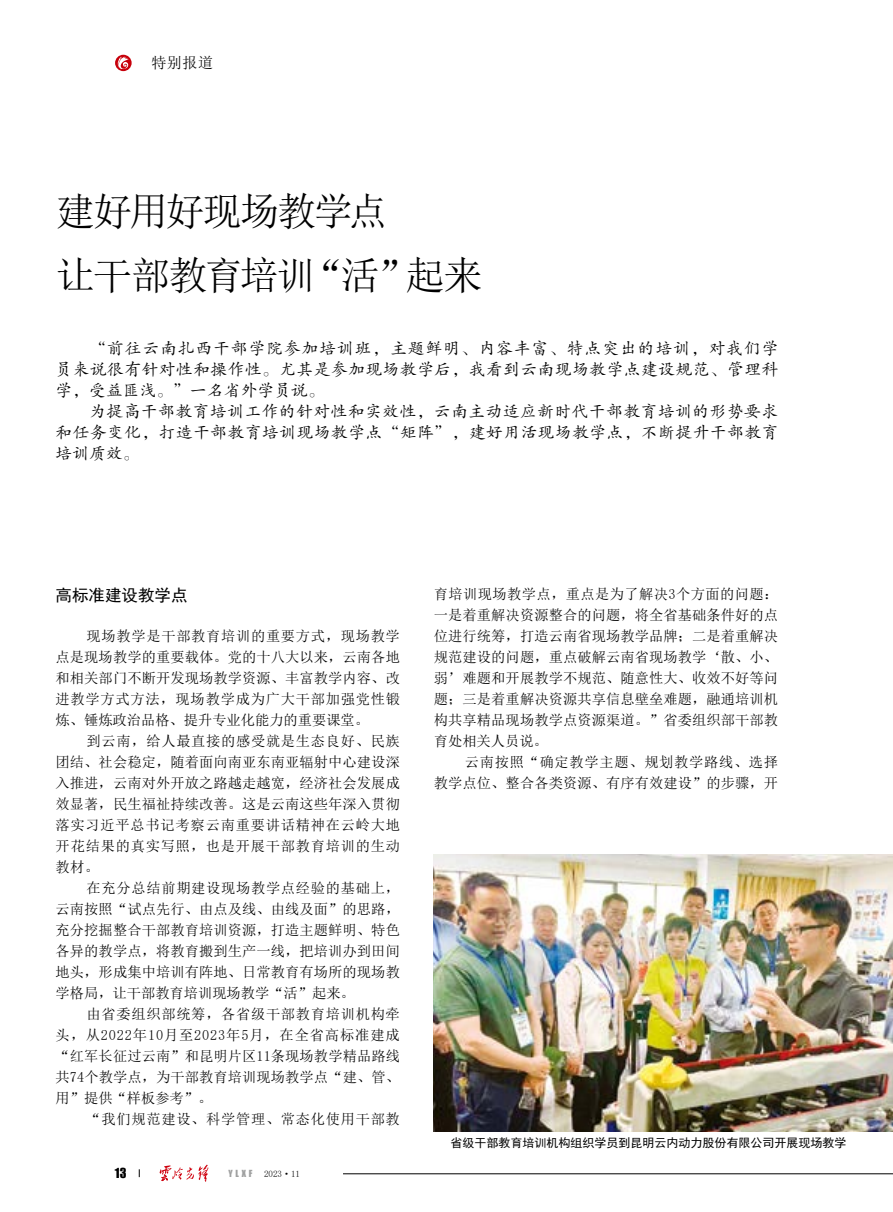
<style>
.page{position:relative;width:893px;height:1212px;background:#fff}
.page>*{position:absolute;margin:0;border:0;box-sizing:border-box;transform-origin:0 0}
.t1{font:39px/64.2px "Sim Sun";letter-spacing:-.055em;color:#000}
.t2{font:16.5px/21px "FZKTK GBK1 0";letter-spacing:.045em;color:#000;text-align:justify}
.t3{font:16.5px "Sim Hei";color:#000}
.t4{font:15px "Sim Sun";color:#000}
.t5{font:14.25px/21px "Sim Sun";letter-spacing:.005em;color:#000;text-align:justify}
.t6{font:14.25px "Sim Sun";letter-spacing:.05em;color:#000}
.t7{font:12.75px "Impact";color:#000}
.t8{font:12px "Sim Hei";color:#000}
.t9{font:9px "Sim Sun";color:#000}
.t10{font:9px "Impact";color:#9fa0a0}
</style>
<div class="page">
<svg style="left:159px;top:1164px;width:49px;height:18px"></svg>
<svg style="left:115px;top:55px;width:17px;height:16px"></svg>
<svg style="left:116px;top:57px;width:13px;height:14px"></svg>
<hr style="left:343px;top:1173px;width:550px;height:1px;background:#000">
<img style="left:434px;top:855px;width:459px;height:277px">
<p class="t4" style="left:151px;top:55px;width:63px">特别报道</p>
<h1 class="t1" style="left:56px;top:179px;width:428px">建好用好现场教学点<br>让干部教育培训“活”起来</h1>
<p class="t2" style="left:56px;top:339px;width:724px;text-indent:34px">“前往云南扎西干部学院参加培训班，主题鲜明、内容丰富、特点突出的培训，对我们学员来说很有针对性和操作性。尤其是参加现场教学后，我看到云南现场教学点建设规范、管理科学，受益匪浅。”一名省外学员说。</p>
<p class="t2" style="left:56px;top:402px;width:724px;text-indent:34px">为提高干部教育培训工作的针对性和实效性，云南主动适应新时代干部教育培训的形势要求和任务变化，打造干部教育培训现场教学点“矩阵”，建好用活现场教学点，不断提升干部教育培训质效。</p>
<p class="t3" style="left:56px;top:587px;width:134px">高标准建设教学点</p>
<p class="t5" style="left:56px;top:626px;width:346px;text-indent:31px">现场教学是干部教育培训的重要方式，现场教学点是现场教学的重要载体。党的十八大以来，云南各地和相关部门不断开发现场教学资源、丰富教学内容、改进教学方式方法，现场教学成为广大干部加强党性锻炼、锤炼政治品格、提升专业化能力的重要课堂。</p>
<p class="t5" style="left:56px;top:731px;width:346px;text-indent:31px">到云南，给人最直接的感受就是生态良好、民族团结、社会稳定，随着面向南亚东南亚辐射中心建设深入推进，云南对外开放之路越走越宽，经济社会发展成效显著，民生福祉持续改善。这是云南这些年深入贯彻落实习近平总书记考察云南重要讲话精神在云岭大地开花结果的真实写照，也是开展干部教育培训的生动教材。</p>
<p class="t5" style="left:56px;top:878px;width:346px;text-indent:31px">在充分总结前期建设现场教学点经验的基础上，云南按照“试点先行、由点及线、由线及面”的思路，充分挖掘整合干部教育培训资源，打造主题鲜明、特色各异的教学点，将教育搬到生产一线，把培训办到田间地头，形成集中培训有阵地、日常教育有场所的现场教学格局，让干部教育培训现场教学“活”起来。</p>
<p class="t5" style="left:56px;top:1004px;width:346px;text-indent:31px">由省委组织部统筹，各省级干部教育培训机构牵头，从2022年10月至2023年5月，在全省高标准建成“红军长征过云南”和昆明片区11条现场教学精品路线共74个教学点，为干部教育培训现场教学点“建、管、用”提供“样板参考”。</p>
<p class="t6" style="left:87px;top:1112px;width:315px">“我们规范建设、科学管理、常态化使用干部教</p>
<p class="t7" style="left:115px;top:1163px;width:13px">13</p>
<p class="t10" style="left:228px;top:1167px;width:25px">YLXF</p>
<p class="t9" style="left:264px;top:1169px;width:37px">2023·11</p>
<p class="t5" style="left:434px;top:584px;width:346px">育培训现场教学点，重点是为了解决3个方面的问题：一是着重解决资源整合的问题，将全省基础条件好的点位进行统筹，打造云南省现场教学品牌；二是着重解决规范建设的问题，重点破解云南省现场教学‘散、小、弱’难题和开展教学不规范、随意性大、收效不好等问题；三是着重解决资源共享信息壁垒难题，融通培训机构共享精品现场教学点资源渠道。”省委组织部干部教育处相关人员说。</p>
<p class="t5" style="left:434px;top:752px;width:346px;text-align:right">云南按照“确定教学主题、规划教学路线、选择<br>教学点位、整合各类资源、有序有效建设”的步骤，开</p>
<p class="t8" style="left:450px;top:1136px;width:398px">省级干部教育培训机构组织学员到昆明云内动力股份有限公司开展现场教学</p>
</div>
